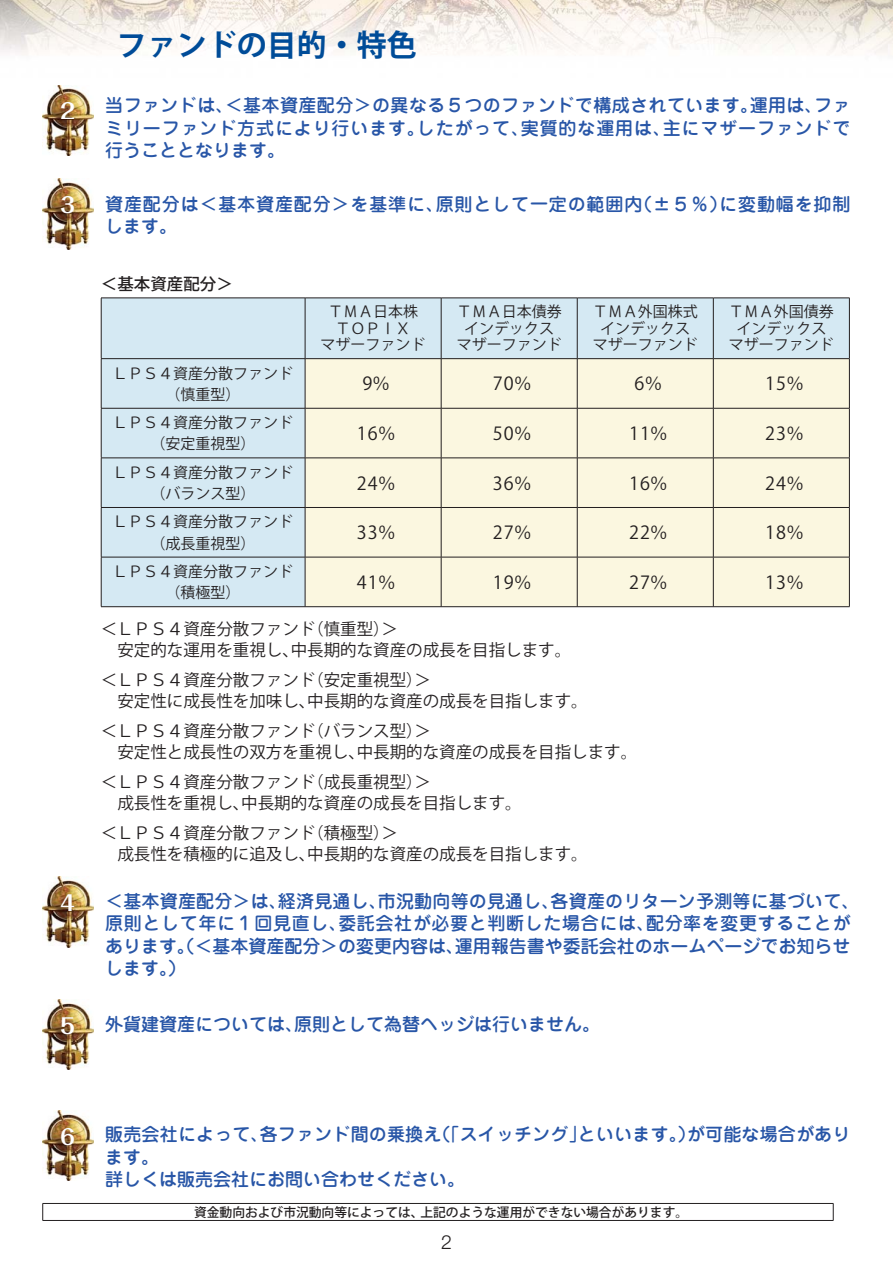
<style>
.page{position:relative;width:893px;height:1263px;background:#fff}
.page>*{position:absolute;margin:0;border:0;box-sizing:border-box;transform-origin:0 0}
.t1{font:30px "Koz Go Pro Bold 90 pv RKSJ H";color:#004c98}
.t2{font:21px "Folk Pro Bold 90 pv RKSJ H";color:#fff}
.t3{font:300 19.5px "Helvetica Neue LT Std";color:#231f20}
.t4{font:18px/22.5px "Jun 34 Pro Medium 90 pv RKSJ H";letter-spacing:.01em;color:#2856a7}
.t5{font:18px "Koz Go Pro Regular 90 pv RKSJ H";letter-spacing:.06em;color:#231f20}
.t6{font:18px/22.5px "Jun 34 Pro Medium 90 pv RKSJ H";letter-spacing:.05em;color:#2856a7}
.t7{font:16.5px/21px "Koz Go Pro Regular 90 pv RKSJ H";color:#231f20}
.t8{font:16.5px "Koz Go Pro Medium 90 pv RKSJ H";color:#231f20}
.t9{font:15px/16.5px "Koz Go Pro Regular 90 pv RKSJ H";color:#231f20;text-align:center}
.t10{font:12.75px "Koz Go Pro Medium 90 pv RKSJ H";color:#231f20}
</style>
<div class="page">
<img style="left:0;top:0;width:893px;height:55px">
<div style="left:102px;top:299px;width:747px;height:307px;background:#d5e9f3"></div>
<div style="left:306px;top:359px;width:543px;height:247px;background:#fbf7e0"></div>
<hr style="left:101px;top:298px;width:204px;height:1px;background:#231f20">
<hr style="left:101px;top:298px;width:1px;height:60px;background:#231f20">
<hr style="left:305px;top:298px;width:136px;height:1px;background:#231f20">
<hr style="left:305px;top:298px;width:1px;height:60px;background:#231f20">
<hr style="left:441px;top:298px;width:136px;height:1px;background:#231f20">
<hr style="left:441px;top:298px;width:1px;height:60px;background:#231f20">
<hr style="left:577px;top:298px;width:136px;height:1px;background:#231f20">
<hr style="left:577px;top:298px;width:1px;height:60px;background:#231f20">
<hr style="left:713px;top:298px;width:137px;height:1px;background:#231f20">
<hr style="left:713px;top:298px;width:1px;height:60px;background:#231f20">
<hr style="left:849px;top:298px;width:1px;height:60px;background:#231f20">
<hr style="left:101px;top:358px;width:204px;height:1px;background:#231f20">
<hr style="left:101px;top:359px;width:1px;height:49px;background:#231f20">
<hr style="left:305px;top:358px;width:136px;height:1px;background:#231f20">
<hr style="left:305px;top:359px;width:1px;height:49px;background:#231f20">
<hr style="left:441px;top:358px;width:136px;height:1px;background:#231f20">
<hr style="left:441px;top:359px;width:1px;height:49px;background:#231f20">
<hr style="left:577px;top:358px;width:136px;height:1px;background:#231f20">
<hr style="left:577px;top:359px;width:1px;height:49px;background:#231f20">
<hr style="left:713px;top:358px;width:137px;height:1px;background:#231f20">
<hr style="left:713px;top:359px;width:1px;height:49px;background:#231f20">
<hr style="left:849px;top:359px;width:1px;height:49px;background:#231f20">
<hr style="left:101px;top:408px;width:204px;height:1px;background:#231f20">
<hr style="left:101px;top:408px;width:1px;height:50px;background:#231f20">
<hr style="left:305px;top:408px;width:136px;height:1px;background:#231f20">
<hr style="left:305px;top:408px;width:1px;height:50px;background:#231f20">
<hr style="left:441px;top:408px;width:136px;height:1px;background:#231f20">
<hr style="left:441px;top:408px;width:1px;height:50px;background:#231f20">
<hr style="left:577px;top:408px;width:136px;height:1px;background:#231f20">
<hr style="left:577px;top:408px;width:1px;height:50px;background:#231f20">
<hr style="left:713px;top:408px;width:137px;height:1px;background:#231f20">
<hr style="left:713px;top:408px;width:1px;height:50px;background:#231f20">
<hr style="left:849px;top:408px;width:1px;height:50px;background:#231f20">
<hr style="left:101px;top:458px;width:204px;height:1px;background:#231f20">
<hr style="left:101px;top:458px;width:1px;height:49px;background:#231f20">
<hr style="left:305px;top:458px;width:136px;height:1px;background:#231f20">
<hr style="left:305px;top:458px;width:1px;height:49px;background:#231f20">
<hr style="left:441px;top:458px;width:136px;height:1px;background:#231f20">
<hr style="left:441px;top:458px;width:1px;height:49px;background:#231f20">
<hr style="left:577px;top:458px;width:136px;height:1px;background:#231f20">
<hr style="left:577px;top:458px;width:1px;height:49px;background:#231f20">
<hr style="left:713px;top:458px;width:137px;height:1px;background:#231f20">
<hr style="left:713px;top:458px;width:1px;height:49px;background:#231f20">
<hr style="left:849px;top:458px;width:1px;height:49px;background:#231f20">
<hr style="left:101px;top:507px;width:204px;height:1px;background:#231f20">
<hr style="left:101px;top:508px;width:1px;height:49px;background:#231f20">
<hr style="left:305px;top:507px;width:136px;height:1px;background:#231f20">
<hr style="left:305px;top:508px;width:1px;height:49px;background:#231f20">
<hr style="left:441px;top:507px;width:136px;height:1px;background:#231f20">
<hr style="left:441px;top:508px;width:1px;height:49px;background:#231f20">
<hr style="left:577px;top:507px;width:136px;height:1px;background:#231f20">
<hr style="left:577px;top:508px;width:1px;height:49px;background:#231f20">
<hr style="left:713px;top:507px;width:137px;height:1px;background:#231f20">
<hr style="left:713px;top:508px;width:1px;height:49px;background:#231f20">
<hr style="left:849px;top:508px;width:1px;height:49px;background:#231f20">
<hr style="left:101px;top:557px;width:204px;height:1px;background:#231f20">
<hr style="left:101px;top:557px;width:1px;height:49px;background:#231f20">
<hr style="left:305px;top:557px;width:136px;height:1px;background:#231f20">
<hr style="left:305px;top:557px;width:1px;height:49px;background:#231f20">
<hr style="left:441px;top:557px;width:136px;height:1px;background:#231f20">
<hr style="left:441px;top:557px;width:1px;height:49px;background:#231f20">
<hr style="left:577px;top:557px;width:136px;height:1px;background:#231f20">
<hr style="left:577px;top:557px;width:1px;height:49px;background:#231f20">
<hr style="left:713px;top:557px;width:137px;height:1px;background:#231f20">
<hr style="left:713px;top:557px;width:1px;height:49px;background:#231f20">
<hr style="left:849px;top:557px;width:1px;height:49px;background:#231f20">
<hr style="left:101px;top:606px;width:749px;height:1px;background:#231f20">
<hr style="left:43px;top:1203px;width:790px;height:1px;background:#231f20">
<svg style="left:42px;top:1204px;width:1px;height:16px"></svg>
<svg style="left:833px;top:1204px;width:1px;height:16px"></svg>
<hr style="left:43px;top:1220px;width:790px;height:1px;background:#231f20">
<img style="left:43px;top:179px;width:50px;height:70px">
<img style="left:43px;top:85px;width:50px;height:70px">
<img style="left:43px;top:877px;width:50px;height:70px">
<img style="left:43px;top:999px;width:50px;height:71px">
<img style="left:43px;top:1110px;width:50px;height:71px">
<p class="t2" style="left:60px;top:104px;width:16px">2</p>
<p class="t2" style="left:60px;top:197px;width:16px">3</p>
<p class="t2" style="left:61px;top:895px;width:16px">4</p>
<p class="t2" style="left:61px;top:1018px;width:16px">5</p>
<h1 class="t1" style="left:117px;top:34px;width:301px">ファンドの目的・特色</h1>
<p class="t4" style="left:105px;top:97px;width:747px;text-align:justify">当ファンドは、＜基本資産配分＞の異なる５つのファンドで構成されています。運用は、ファミリーファンド方式により行います。したがって、実質的な運用は、主にマザーファンドで行うこととなります。</p>
<p class="t6" style="left:105px;top:195px;width:747px">資産配分は＜基本資産配分＞を基準に、原則として一定の範囲内（±５％）に変動幅を抑制します。</p>
<p class="t8" style="left:101px;top:278px;width:133px">＜基本資産配分＞</p>
<p class="t9" style="left:321px;top:306px;width:106px">ＴＭＡ日本株<br>ＴＯＰＩＸ<br>マザーファンド</p>
<p class="t9" style="left:457px;top:306px;width:106px">ＴＭＡ日本債券インデックスマザーファンド</p>
<p class="t9" style="left:593px;top:306px;width:106px">ＴＭＡ外国株式インデックスマザーファンド</p>
<p class="t9" style="left:729px;top:306px;width:106px">ＴＭＡ外国債券インデックスマザーファンド</p>
<p class="t9" style="left:113px;top:365px;width:181px;line-height:21px">ＬＰＳ４資産分散ファンド（慎重型）</p>
<p class="t5" style="left:362px;top:377px;width:29px">9％</p>
<p class="t5" style="left:493px;top:377px;width:40px">70％</p>
<p class="t5" style="left:634px;top:377px;width:29px">6％</p>
<p class="t5" style="left:765px;top:377px;width:40px">15％</p>
<p class="t9" style="left:113px;top:414px;width:181px;line-height:21px">ＬＰＳ４資産分散ファンド（安定重視型）</p>
<p class="t5" style="left:357px;top:426px;width:40px">16％</p>
<p class="t5" style="left:493px;top:426px;width:40px">50％</p>
<p class="t5" style="left:629px;top:426px;width:40px">11％</p>
<p class="t5" style="left:765px;top:426px;width:40px">23％</p>
<p class="t9" style="left:113px;top:464px;width:181px;line-height:21px">ＬＰＳ４資産分散ファンド（バランス型）</p>
<p class="t5" style="left:357px;top:476px;width:40px">24％</p>
<p class="t5" style="left:493px;top:476px;width:40px">36％</p>
<p class="t5" style="left:629px;top:476px;width:40px">16％</p>
<p class="t5" style="left:765px;top:476px;width:40px">24％</p>
<p class="t9" style="left:113px;top:513px;width:181px;line-height:21px">ＬＰＳ４資産分散ファンド（成長重視型）</p>
<p class="t5" style="left:357px;top:526px;width:40px">33％</p>
<p class="t5" style="left:493px;top:526px;width:40px">27％</p>
<p class="t5" style="left:629px;top:526px;width:40px">22％</p>
<p class="t5" style="left:765px;top:526px;width:40px">18％</p>
<p class="t9" style="left:113px;top:563px;width:181px;line-height:21px">ＬＰＳ４資産分散ファンド（積極型）</p>
<p class="t5" style="left:357px;top:575px;width:40px">41％</p>
<p class="t5" style="left:493px;top:575px;width:40px">19％</p>
<p class="t5" style="left:629px;top:575px;width:40px">27％</p>
<p class="t5" style="left:765px;top:575px;width:40px">13％</p>
<p class="t7" style="left:117px;top:621px;width:455px;text-indent:-16px">＜ＬＰＳ４資産分散ファンド（慎重型）＞<br>安定的な運用を重視し、中長期的な資産の成長を目指します。</p>
<p class="t7" style="left:117px;top:672px;width:472px;text-indent:-17px">＜ＬＰＳ４資産分散ファンド（安定重視型）＞<br>安定性に成長性を加味し、中長期的な資産の成長を目指します。</p>
<p class="t7" style="left:117px;top:723px;width:521px;text-indent:-17px">＜ＬＰＳ４資産分散ファンド（バランス型）＞<br>安定性と成長性の双方を重視し、中長期的な資産の成長を目指します。</p>
<p class="t7" style="left:117px;top:774px;width:406px;text-indent:-17px">＜ＬＰＳ４資産分散ファンド（成長重視型）＞<br>成長性を重視し、中長期的な資産の成長を目指します。</p>
<p class="t7" style="left:117px;top:825px;width:472px;text-indent:-17px">＜ＬＰＳ４資産分散ファンド（積極型）＞<br>成長性を積極的に追及し、中長期的な資産の成長を目指します。</p>
<p class="t4" style="left:105px;top:892px;width:756px">＜基本資産配分＞は、経済見通し、市況動向等の見通し、各資産のリターン予測等に基づいて、原則として年に１回見直し、委託会社が必要と判断した場合には、配分率を変更することがあります。（＜基本資産配分＞の変更内容は、運用報告書や委託会社のホームページでお知らせします。）</p>
<p class="t4" style="left:105px;top:1015px;width:497px">外貨建資産については、原則として為替ヘッジは行いません。</p>
<p class="t2" style="left:61px;top:1129px;width:16px">6</p>
<p class="t4" style="left:105px;top:1126px;width:747px">販売会社によって、各ファンド間の乗換え（「スイッチング」といいます。）が可能な場合があります。<br>詳しくは販売会社にお問い合わせください。</p>
<p class="t10" style="left:194px;top:1207px;width:496px">資金動向および市況動向等によっては、上記のような運用ができない場合があります。</p>
<p class="t3" style="left:441px;top:1231px;width:12px">2</p>
</div>
